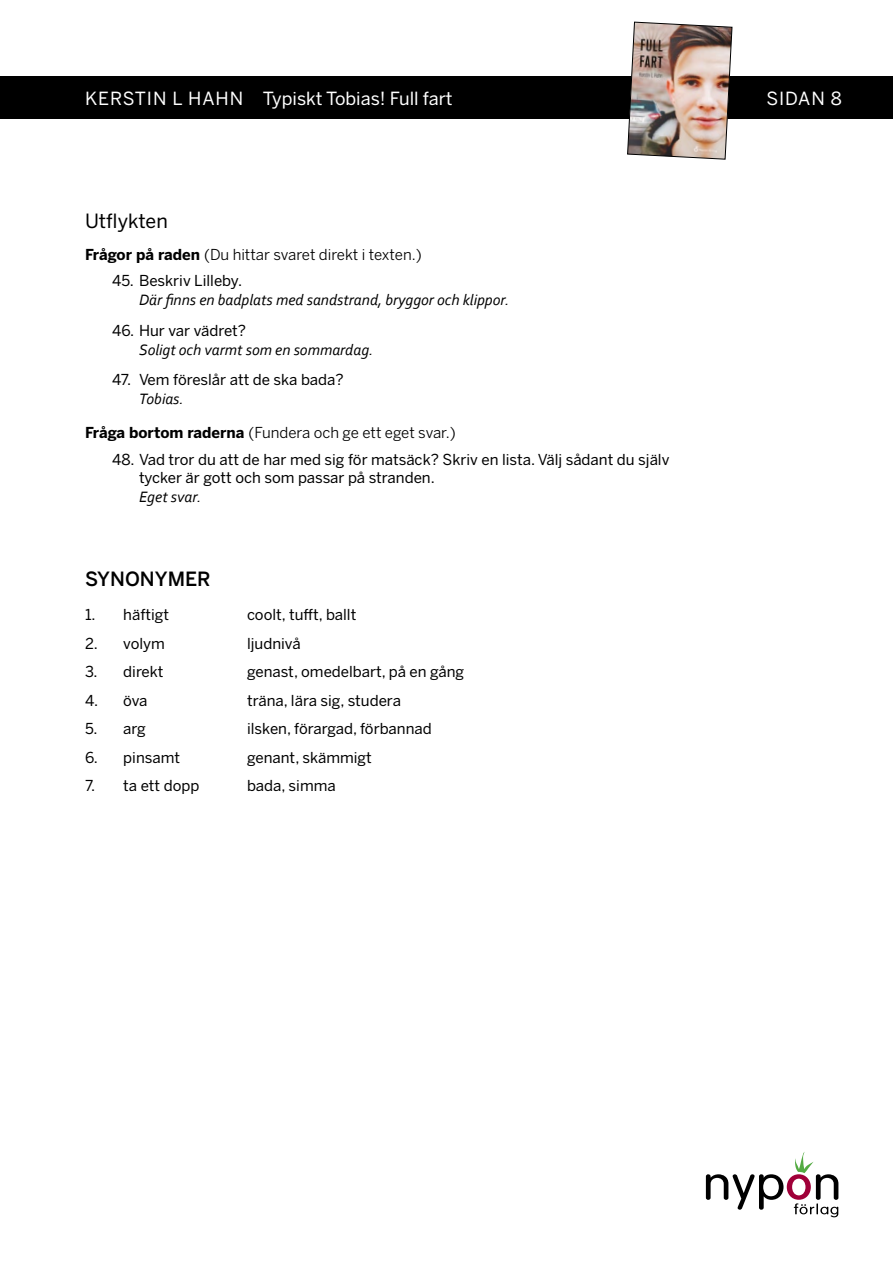
<style>
.page{position:relative;width:893px;height:1263px;background:#fff}
.page>*{position:absolute;margin:0;border:0;box-sizing:border-box;transform-origin:0 0}
.t1{font:19.5px "Benton Sans";letter-spacing:-.005em;color:#000}
.t2{font:500 19.5px "Benton Sans";color:#000}
.t3{font:18px "Benton Sans";color:#fff}
.t4{font:italic 15.75px "Corbel";color:#000}
.t5{font:15px/18px "Benton Sans";color:#000}
.t6{font:15px "Benton Sans";color:#000}
.s1{font-weight:700}
</style>
<div class="page">
<svg style="left:706px;top:1152px;width:132px;height:65px"></svg>
<div style="left:0;top:77px;width:893px;height:42px;background:#000"></div>
<img style="left:627px;top:21px;width:106px;height:139px">
<p class="t3" style="left:85px;top:87px;width:369px">KERSTIN L HAHN Typiskt Tobias! Full fart</p>
<p class="t3" style="left:766px;top:87px;width:77px">SIDAN 8</p>
<h1 class="t1" style="left:85px;top:209px;width:84px">Utflykten</h1>
<p class="t6" style="left:85px;top:245px;width:338px"><span class="s1">Frågor på raden</span> (Du hittar svaret direkt i texten.)</p>
<p class="t5" style="left:112px;top:272px;width:132px">45. Beskriv Lilleby.</p>
<p class="t4" style="left:139px;top:290px;width:372px">Där finns en badplats med sandstrand, bryggor och klippor.</p>
<p class="t5" style="left:112px;top:321px;width:136px">46. Hur var vädret?</p>
<p class="t4" style="left:139px;top:340px;width:236px">Soligt och varmt som en sommardag.</p>
<p class="t5" style="left:112px;top:371px;width:233px">47. Vem föreslår att de ska bada?</p>
<p class="t4" style="left:139px;top:389px;width:46px">Tobias.</p>
<p class="t6" style="left:85px;top:424px;width:372px"><span class="s1">Fråga bortom raderna</span> (Fundera och ge ett eget svar.)</p>
<p class="t5" style="left:139px;top:450px;width:532px;text-indent:-27px">48. Vad tror du att de har med sig för matsäck? Skriv en lista. Välj sådant du själv tycker är gott och som passar på stranden.</p>
<p class="t4" style="left:139px;top:486px;width:64px">Eget svar.</p>
<h1 class="t2" style="left:85px;top:567px;width:127px">SYNONYMER</h1>
<p class="t5" style="left:85px;top:606px;width:86px">1. häftigt</p>
<p class="t5" style="left:247px;top:606px;width:111px">coolt, tufft, ballt</p>
<p class="t5" style="left:85px;top:634px;width:81px">2. volym</p>
<p class="t5" style="left:247px;top:634px;width:55px">ljudnivå</p>
<p class="t5" style="left:85px;top:663px;width:80px">3. direkt</p>
<p class="t5" style="left:247px;top:663px;width:219px">genast, omedelbart, på en gång</p>
<p class="t5" style="left:85px;top:691px;width:64px">4. öva</p>
<p class="t5" style="left:247px;top:691px;width:155px">träna, lära sig, studera</p>
<p class="t5" style="left:85px;top:720px;width:62px">5. arg</p>
<p class="t5" style="left:247px;top:720px;width:186px">ilsken, förargad, förbannad</p>
<p class="t5" style="left:85px;top:748px;width:97px">6. pinsamt</p>
<p class="t5" style="left:247px;top:748px;width:126px">genant, skämmigt</p>
<p class="t5" style="left:85px;top:777px;width:116px">7. ta ett dopp</p>
<p class="t5" style="left:247px;top:777px;width:90px">bada, simma</p>
</div>
